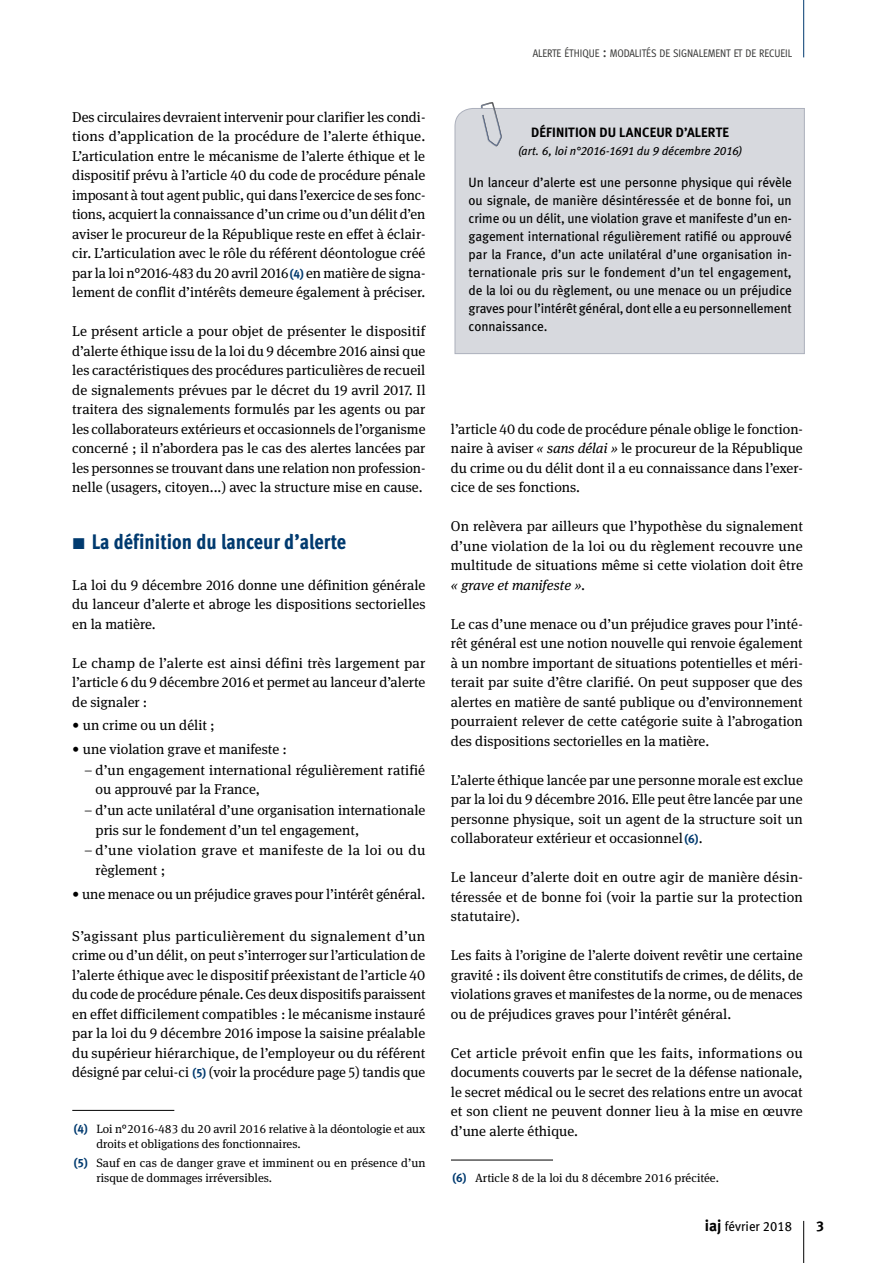
<style>
.page{position:relative;width:893px;height:1263px;background:#fff}
.page>*{position:absolute;margin:0;border:0;box-sizing:border-box;transform-origin:0 0}
.Titre_1{font:21px "Meta Cond Extra Bold LF";color:#003a6f}
.Texte_courant_9_5{font:14.25px/19.5px "Meta Serif OT";color:#000;text-align:justify}
.Texte_courant_9_5-2{font:14.25px/19.5px "Meta Serif OT";letter-spacing:.025em;color:#000}
.t1{font:14.25px "Meta Bold LF";color:#000}
.texte_courant_9_5{font:13.5px/18px "Meta Book LF";letter-spacing:-.01em;color:#000;text-align:justify}
.texte_courant_9_5-2{font:13.5px "Meta Bold LF";letter-spacing:.01em;color:#000}
.texte_courant_9_5-3{font:13.5px "Meta Book LF";letter-spacing:-.01em;color:#000;scale:.96 1}
.Notes_texte{font:12px/15.5px "Meta Serif OT";color:#000}
.texte_courant_9_5-4{font:italic 12px "Meta Book LF";letter-spacing:-.005em;color:#000}
.t2{font:10.95px "Meta Cond";color:#3a3a39}
.s1{font-family:"Meta Bold LF";font-size:12px;color:#003a6f}
.s2{font-family:"Meta Bold LF";color:#003a6f}
.s3{font-size:15.75px}
.s4{font-style:italic}
.s5{font-family:"Meta Bold LF";font-size:15.75px}
</style>
<div class="page">
<hr style="left:803px;top:1221px;width:1px;height:42px;background:#000">
<hr style="left:803px;top:0;width:1px;height:57px;background:#003a6f">
<hr style="left:72px;top:1110px;width:102px;height:1px;background:#000">
<hr style="left:451px;top:1160px;width:102px;height:1px;background:#000">
<div style="left:455px;top:108px;width:350px;height:246px;background:#d7d9de"></div>
<svg style="left:479px;top:102px;width:25px;height:46px"></svg>
<p class="Texte_courant_9_5" style="left:72px;top:107px;width:355px">Des circulaires devraient intervenir pour clarifier les condi&shy;tions d’application de la procédure de l’alerte éthique.<br>L’articulation entre le mécanisme de l’alerte éthique et le dispositif prévu à l’article 40 du code de procédure pénale imposant à tout agent public, qui dans l’exercice de ses fonc&shy;tions, acquiert la connaissance d’un crime ou d’un délit d’en aviser le procureur de la République reste en effet à éclair&shy;cir. L’articulation avec le rôle du référent déontologue créé par la loi n°2016-483 du 20 avril 2016<span class="s1">(4)</span> en matière de signa&shy;lement de conflit d’intérêts demeure également à préciser.</p>
<p class="Texte_courant_9_5" style="left:72px;top:322px;width:355px">Le présent article a pour objet de présenter le dispositif d’alerte éthique issu de la loi du 9 décembre 2016 ainsi que les caractéristiques des procédures particulières de recueil de signalements prévues par le décret du 19 avril 2017. Il traitera des signalements formulés par les agents ou par les collaborateurs extérieurs et occasionnels de l’organisme concerné ; il n’abordera pas le cas des alertes lancées par les personnes se trouvant dans une relation non profession&shy;nelle (usagers, citoyen...) avec la structure mise en cause.</p>
<p class="Titre_1" style="left:92px;top:529px;width:256px">La définition du lanceur d’alerte</p>
<p class="Texte_courant_9_5" style="left:72px;top:575px;width:355px">La loi du 9 décembre 2016 donne une définition générale du lanceur d’alerte et abroge les dispositions sectorielles en la matière.</p>
<p class="Texte_courant_9_5" style="left:72px;top:653px;width:355px">Le champ de l’alerte est ainsi défini très largement par l’article 6 du 9 décembre 2016 et permet au lanceur d’alerte de signaler :</p>
<p class="Texte_courant_9_5" style="left:72px;top:716px;width:144px">• un crime ou un délit ;</p>
<p class="Texte_courant_9_5" style="left:72px;top:740px;width:216px">• une violation grave et manifeste :</p>
<p class="Texte_courant_9_5" style="left:96px;top:760px;width:331px;text-indent:-12px">– d’un engagement international régulièrement ratifié ou approuvé par la France,</p>
<p class="Texte_courant_9_5" style="left:96px;top:801px;width:331px;text-indent:-12px">– d’un acte unilatéral d’une organisation internationale pris sur le fondement d’un tel engagement,</p>
<p class="Texte_courant_9_5-2" style="left:96px;top:841px;width:331px;text-indent:-12px">– d’une violation grave et manifeste de la loi ou du règlement ;</p>
<p class="Texte_courant_9_5" style="left:72px;top:884px;width:354px">• une menace ou un préjudice graves pour l’intérêt général.</p>
<p class="Texte_courant_9_5" style="left:72px;top:926px;width:355px">S’agissant plus particulièrement du signalement d’un crime ou d’un délit, on peut s’interroger sur l’articulation de l’alerte éthique avec le dispositif préexistant de l’article 40 du code de procédure pénale. Ces deux dispositifs paraissent en effet difficilement compatibles : le mécanisme instauré par la loi du 9 décembre 2016 impose la saisine préalable du supérieur hiérarchique, de l’employeur ou du référent désigné par celui-ci <span class="s1">(5)</span> (voir la procédure page 5) tandis que</p>
<p class="Notes_texte" style="left:96px;top:1121px;width:331px;text-indent:-23px"><span class="s2">(4)</span> Loi n°2016-483 du 20 avril 2016 relative à la déontologie et aux droits et obligations des fonctionnaires.</p>
<p class="Notes_texte" style="left:96px;top:1155px;width:331px;text-indent:-23px"><span class="s2">(5)</span> Sauf en cas de danger grave et imminent ou en présence d’un risque de dommages irréversibles.</p>
<p class="t2" style="left:533px;top:47px;width:261px">ALERTE ÉTHIQUE <span class="s3">:</span> MODALITÉS DE SIGNALEMENT ET DE RECUEIL</p>
<p class="texte_courant_9_5-2" style="left:531px;top:123px;width:199px">DÉFINITION DU LANCEUR D’ALERTE</p>
<p class="texte_courant_9_5-4" style="left:518px;top:143px;width:226px">(art. 6, loi n°2016-1691 du 9 décembre 2016)</p>
<p class="texte_courant_9_5" style="left:469px;top:173px;width:325px">Un lanceur d’alerte est une personne physique qui révèle ou signale, de manière désintéressée et de bonne foi, un crime ou un délit, une violation grave et manifeste d’un en&shy;gagement international régulièrement ratifié ou approuvé par la France, d’un acte unilatéral d’une organisation in&shy;ternationale pris sur le fondement d’un tel engagement, de la loi ou du règlement, ou une menace ou un préjudice graves pour l’intérêt général, dont elle a eu personnellement connaissance.</p>
<p class="Texte_courant_9_5" style="left:451px;top:419px;width:354px">l’article 40 du code de procédure pénale oblige le fonction&shy;naire à aviser <span class="s4">« sans délai »</span> le procureur de la République du crime ou du délit dont il a eu connaissance dans l’exer&shy;cice de ses fonctions.</p>
<p class="Texte_courant_9_5" style="left:451px;top:517px;width:354px">On relèvera par ailleurs que l’hypothèse du signalement d’une violation de la loi ou du règlement recouvre une multitude de situations même si cette violation doit être <span class="s4">« grave et manifeste ».</span></p>
<p class="Texte_courant_9_5" style="left:451px;top:614px;width:353px">Le cas d’une menace ou d’un préjudice graves pour l’inté&shy;rêt général est une notion nouvelle qui renvoie également à un nombre important de situations potentielles et méri&shy;terait par suite d’être clarifié. On peut supposer que des alertes en matière de santé publique ou d’environnement pourraient relever de cette catégorie suite à l’abrogation des dispositions sectorielles en la matière.</p>
<p class="Texte_courant_9_5" style="left:451px;top:770px;width:353px">L’alerte éthique lancée par une personne morale est exclue par la loi du 9 décembre 2016. Elle peut être lancée par une personne physique, soit un agent de la structure soit un collaborateur extérieur et occasionnel<span class="s1">(6)</span>.</p>
<p class="Texte_courant_9_5" style="left:451px;top:868px;width:353px">Le lanceur d’alerte doit en outre agir de manière désin&shy;téressée et de bonne foi (voir la partie sur la protection statutaire).</p>
<p class="Texte_courant_9_5" style="left:451px;top:946px;width:354px">Les faits à l’origine de l’alerte doivent revêtir une certaine gravité : ils doivent être constitutifs de crimes, de délits, de violations graves et manifestes de la norme, ou de menaces ou de préjudices graves pour l’intérêt général.</p>
<p class="Texte_courant_9_5" style="left:451px;top:1043px;width:353px">Cet article prévoit enfin que les faits, informations ou documents couverts par le secret de la défense nationale, le secret médical ou le secret des relations entre un avocat et son client ne peuvent donner lieu à la mise en œuvre d’une alerte éthique.</p>
<p class="Notes_texte" style="left:452px;top:1170px;width:268px"><span class="s2">(6)</span> Article 8 de la loi du 8 décembre 2016 précitée.</p>
<p class="texte_courant_9_5-3" style="left:705px;top:1217px;width:92px"><span class="s5">iaj</span> février 2018</p>
<p class="t1" style="left:816px;top:1217px;width:9px">3</p>
</div>
